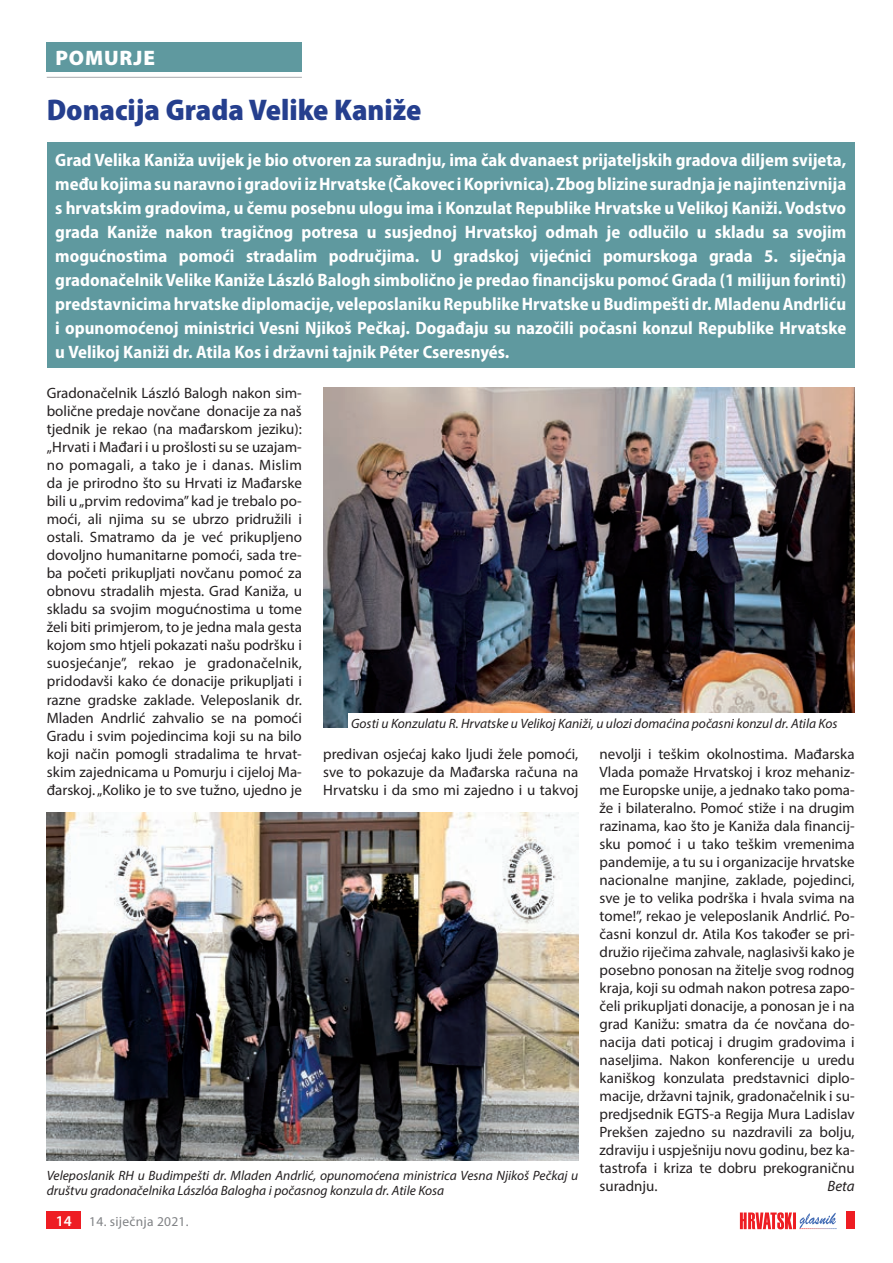
<style>
.page{position:relative;width:893px;height:1263px;background:#fff}
.page>*{position:absolute;margin:0;border:0;box-sizing:border-box;transform-origin:0 0}
.t1{font:900 semi-condensed 30px "Myriad Pro";color:#253f8e}
.t2{font:900 21px "Myriad Pro";letter-spacing:.04em;color:#fff}
.t3{font:700 semi-condensed 18px/24px "Myriad Pro";color:#fff;text-align:justify}
.t4{font:15px/18px "Myriad Pro";color:#231f20;text-align:justify}
.t5{font:italic 15px "Myriad Pro";color:#231f20}
.t6{font:italic 13.5px/15px "Myriad Pro";color:#231f20}
.t7{font:13.5px "Myriad Pro";letter-spacing:.02em;color:#808285}
.s1{font-weight:600;font-size:15px;color:#fff}
</style>
<div class="page">
<svg style="left:740px;top:1212px;width:96px;height:17px"></svg>
<div style="left:846px;top:1212px;width:9px;height:17px;background:#ee1d23"></div>
<div style="left:47px;top:1212px;width:34px;height:17px;background:#ee1d23"></div>
<div style="left:47px;top:43px;width:255px;height:29px;background:#5f999f"></div>
<hr style="left:47px;top:77px;width:255px;height:1px;background:#a8a9ad">
<div style="left:47px;top:142px;width:808px;height:225px;background:#5f999f"></div>
<img style="left:47px;top:813px;width:531px;height:348px">
<img style="left:323px;top:388px;width:532px;height:340px">
<div style="left:349px;top:713px;width:514px;height:19px;background:#fff"></div>
<h2 class="t2" style="left:55px;top:44px;width:99px">POMURJE</h2>
<h1 class="t1" style="left:47px;top:90px;width:376px">Donacija Grada Velike Kaniže</h1>
<p class="t3" style="left:55px;top:147px;width:792px">Grad Velika Kaniža uvijek je bio otvoren za suradnju, ima čak dvanaest prijateljskih gradova diljem svijeta, među kojima su naravno i gradovi iz Hrvatske (Čakovec i Koprivnica). Zbog blizine suradnja je najintenzivnija s hrvatskim gradovima, u čemu posebnu ulogu ima i Konzulat Republike Hrvatske u Velikoj Kaniži. Vodstvo grada Kaniže nakon tragičnog potresa u susjednoj Hrvatskoj odmah je odlučilo u skladu sa svojim mogućnostima pomoći stradalim područjima. U gradskoj vijećnici pomurskoga grada 5. siječnja gradonačelnik Velike Kaniže László Balogh simbolično je predao financijsku pomoć Grada (1 milijun forinti) predstavnicima hrvatske diplomacije, veleposlaniku Republike Hrvatske u Budimpešti dr. Mladenu Andrliću i opunomoćenoj ministrici Vesni Njikoš Pečkaj. Događaju su nazočili počasni konzul Republike Hrvatske u Velikoj Kaniži dr. Atila Kos i državni tajnik Péter Cseresnyés.</p>
<p class="t4" style="left:47px;top:384px;width:257px">Gradonačelnik László Balogh nakon sim&shy;bolične predaje novčane donacije za naš tjednik je rekao (na mađarskom jeziku): „Hrvati i Mađari i u prošlosti su se uzajam&shy;no pomagali, a tako je i danas. Mislim da je prirodno što su Hrvati iz Mađarske bili u „prvim redovima” kad je trebalo po&shy;moći, ali njima su se ubrzo pridružili i ostali. Smatramo da je već prikupljeno dovoljno humanitarne pomoći, sada tre&shy;ba početi prikupljati novčanu pomoć za obnovu stradalih mjesta. Grad Kaniža, u skladu sa svojim mogućnostima u tome želi biti primjerom, to je jedna mala gesta kojom smo htjeli pokazati našu podršku i suosjećanje”, rekao je gradonačelnik, pridodavši kako će donacije prikupljati i razne gradske zaklade. Veleposlanik dr.<br>Mladen Andrlić zahvalio se na pomoći Gradu i svim pojedincima koji su na bilo koji način pomogli stradalima te hrvat&shy;skim zajednicama u Pomurju i cijeloj Ma&shy;đarskoj. „Koliko je to sve tužno, ujedno je</p>
<p class="t6" style="left:351px;top:716px;width:488px">Gosti u Konzulatu R. Hrvatske u Velikoj Kaniži, u ulozi domaćina počasni konzul dr. Atila Kos</p>
<p class="t4" style="left:323px;top:744px;width:257px">predivan osjećaj kako ljudi žele pomoći, sve to pokazuje da Mađarska računa na Hrvatsku i da smo mi zajedno i u takvoj</p>
<p class="t4" style="left:600px;top:744px;width:257px">nevolji i teškim okolnostima. Mađarska Vlada pomaže Hrvatskoj i kroz mehaniz&shy;me Europske unije, a jednako tako poma&shy;že i bilateralno. Pomoć stiže i na drugim razinama, kao što je Kaniža dala financij&shy;sku pomoć i u tako teškim vremenima pandemije, a tu su i organizacije hrvatske nacionalne manjine, zaklade, pojedinci, sve je to velika podrška i hvala svima na tome!”, rekao je veleposlanik Andrlić. Po&shy;časni konzul dr. Atila Kos također se pri&shy;družio riječima zahvale, naglasivši kako je posebno ponosan na žitelje svog rodnog kraja, koji su odmah nakon potresa zapo&shy;čeli prikupljati donacije, a ponosan je i na grad Kanižu: smatra da će novčana do&shy;nacija dati poticaj i drugim gradovima i naseljima. Nakon konferencije u uredu kaniškog konzulata predstavnici diplo&shy;macije, državni tajnik, gradonačelnik i su&shy;predjsednik EGTS-a Regija Mura Ladislav Prekšen zajedno su nazdravili za bolju, zdraviju i uspješniju novu godinu, bez ka&shy;tastrofa i kriza te dobru prekograničnu suradnju.</p>
<p class="t6" style="left:47px;top:1168px;width:533px">Veleposlanik RH u Budimpešti dr. Mladen Andrlić, opunomoćena ministrica Vesna Njikoš Pečkaj u društvu gradonačelnika Lászlóa Balogha i počasnog konzula dr. Atile Kosa</p>
<p class="t5" style="left:827px;top:1176px;width:29px">Beta</p>
<p class="t7" style="left:56px;top:1213px;width:134px"><span class="s1">14</span> 14. siječnja 2021.</p>
</div>
